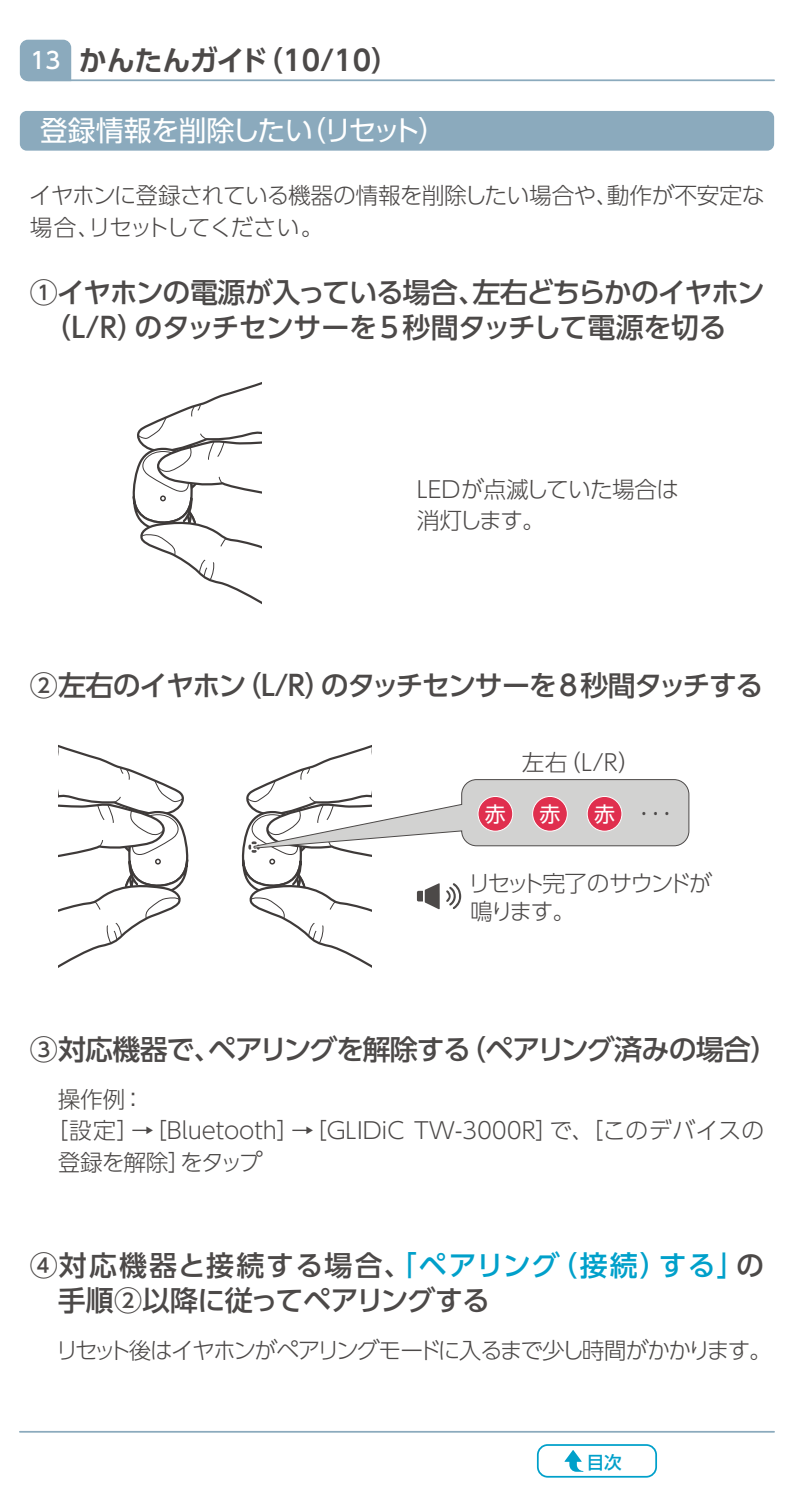
<style>
.page{position:relative;width:794px;height:1489px;background:#fff}
.page>*{position:absolute;margin:0;border:0;box-sizing:border-box;transform-origin:0 0}
.t1{font:500 28px/35px "UD Shin Go Pr 6 N";letter-spacing:-.03em;color:#4c4948}
.t2{font:500 28px/35px "UD Shin Go Pr 6 N";letter-spacing:.005em;color:#4c4948}
.t3{font:500 28px "UD Shin Go Pr 6 N";letter-spacing:-.05em;color:#4c4948}
.t4{font:28px "UD Shin Go Pr 6 N";letter-spacing:-.025em;color:#fff}
.t5{font:700 28px "UD Shin Go Pr 6 N De";letter-spacing:-.005em;color:#4c4948}
.t6{font:500 28px "UD Shin Go Pr 6 N";letter-spacing:-.055em;color:#4c4948}
.t7{font:500 28px "UD Shin Go Pr 6 N";color:#00a0ca}
.t8{font:300 22.75px/31.5px "UD Shin Go Pr 6 N";letter-spacing:-.04em;color:#4c4948}
.t9{font:300 22.75px/31.5px "UD Shin Go Pr 6 N";letter-spacing:-.005em;color:#4c4948}
.t10{font:300 22.75px "UD Shin Go Pr 6 N";letter-spacing:-.085em;color:#4c4948}
.t11{font:300 22.75px/28px "UD Shin Go Pr 6 N";letter-spacing:-.1em;color:#4c4948}
.t12{font:300 22.75px "UD Shin Go Pr 6 N";letter-spacing:.015em;color:#4c4948}
.t13{font:300 22.75px "UD Shin Go Pr 6 N";letter-spacing:-.01em;color:#4c4948}
.t14{font:500 22.75px "UD Shin Go Pr 6 N";color:#fff}
.t15{font:21px "UD Shin Go Pro";color:#fff}
.t16{font:300 19.6px "UD Shin Go Pro";color:#4c4948;scale:.9 1}
.t17{font:500 17.5px "P Shin Go Pr 6 N";color:#00a0ca}
.s1{color:#00a0ca}
</style>
<div class="page">
<svg style="left:19px;top:39px;width:53px;height:43px;background:#94b1c2"></svg>
<hr style="left:28px;top:79px;width:746px;height:2px;background:#8baabd">
<hr style="left:20px;top:1430px;width:754px;height:2px;background:#8baabd">
<div style="left:537px;top:1443px;width:120px;height:34px;border:2px solid #00a0ca;border-radius:10px"></div>
<svg style="left:564px;top:1450px;width:19px;height:21px"></svg>
<div style="left:20px;top:111px;width:754px;height:40px;background:#8baabd;border-radius:7px"></div>
<svg style="left:132px;top:382px;width:130px;height:223px"></svg>
<svg style="left:59px;top:745px;width:130px;height:223px"></svg>
<svg style="left:241px;top:745px;width:449px;height:223px"></svg>
<div style="left:478px;top:796px;width:35px;height:35px;background:#e02f4e;border-radius:50%"></div>
<div style="left:477px;top:796px;width:36px;height:35px;border:1px solid #fff;border-radius:50%"></div>
<div style="left:532px;top:796px;width:35px;height:35px;background:#e02f4e;border-radius:50%"></div>
<div style="left:532px;top:796px;width:36px;height:35px;border:1px solid #fff;border-radius:50%"></div>
<div style="left:587px;top:796px;width:35px;height:35px;background:#e02f4e;border-radius:50%"></div>
<div style="left:587px;top:796px;width:35px;height:35px;border:1px solid #fff;border-radius:50%"></div>
<p class="t14" style="left:31px;top:42px;width:32px">13</p>
<p class="t5" style="left:79px;top:37px;width:190px">かんたんガイド</p>
<p class="t5" style="left:255px;top:37px;width:145px">)10/10(</p>
<p class="t4" style="left:298px;top:108px;width:150px">（リセット(</p>
<p class="t4" style="left:40px;top:108px;width:275px">登録情報を削除したい</p>
<p class="t13" style="left:607px;top:177px;width:159px">動作が不安定な</p>
<p class="t8" style="left:88px;top:179px;width:532px;text-indent:-59px">イヤホンに登録されている機器の情報を削除したい場合や、リセットしてください。</p>
<p class="t8" style="left:30px;top:210px;width:72px">場合、</p>
<p class="t1" style="left:134px;top:274px;width:594px;text-indent:-105px">①イヤホンの電源が入っている場合、<br>のタッチセンサーを5秒間タッチして電源を切る</p>
<p class="t6" style="left:472px;top:270px;width:294px">左右どちらかのイヤホン</p>
<p class="t1" style="left:43px;top:309px;width:104px">（ R/L ）</p>
<p class="t8" style="left:417px;top:472px;width:264px">LEDが点滅していた場合は消灯します。</p>
<p class="t1" style="left:30px;top:667px;width:218px">②左右のイヤホン</p>
<p class="t1" style="left:234px;top:667px;width:100px">（ ）R/L</p>
<p class="t3" style="left:321px;top:662px;width:444px">のタッチセンサーを8秒間タッチする</p>
<p class="t15" style="left:485px;top:797px;width:22px">赤</p>
<p class="t8" style="left:522px;top:746px;width:47px">左右</p>
<p class="t8" style="left:558px;top:746px;width:84px">（ R/L (</p>
<p class="t15" style="left:539px;top:797px;width:22px">赤</p>
<p class="t15" style="left:594px;top:797px;width:22px">赤</p>
<p class="t16" style="left:635px;top:797px;width:47px">・・・</p>
<p class="t11" style="left:468px;top:868px;width:245px">リセット完了のサウンドが鳴ります。</p>
<p class="t3" style="left:208px;top:1026px;width:264px">ペアリングを解除する</p>
<p class="t1" style="left:30px;top:1030px;width:193px">③対応機器で、</p>
<p class="t8" style="left:58px;top:1082px;width:88px">操作例：</p>
<p class="t1" style="left:458px;top:1030px;width:322px">（ペアリング済みの場合(</p>
<p class="t9" style="left:180px;top:1113px;width:380px;text-indent:-135px">［設定］→［Bluetooth］→［GLIDiC TW-3000R］をタップ</p>
<p class="t8" style="left:58px;top:1145px;width:134px">登録を解除］</p>
<p class="t12" style="left:549px;top:1112px;width:216px">で、［このデバイスの</p>
<p class="t2" style="left:58px;top:1246px;width:503px;text-indent:-28px">④対応機器と接続する場合、<span class="s1">「ペアリング</span>手順②以降に従ってペアリングする</p>
<p class="t10" style="left:56px;top:1331px;width:717px">リセット後はイヤホンがペアリングモードに入るまで少し時間がかかります。</p>
<p class="t7" style="left:549px;top:1242px;width:120px">（接続）</p>
<p class="t7" style="left:658px;top:1242px;width:88px">する」</p>
<p class="t1" style="left:736px;top:1246px;width:29px">の</p>
<p class="t17" style="left:587px;top:1447px;width:36px">目次</p>
</div>
